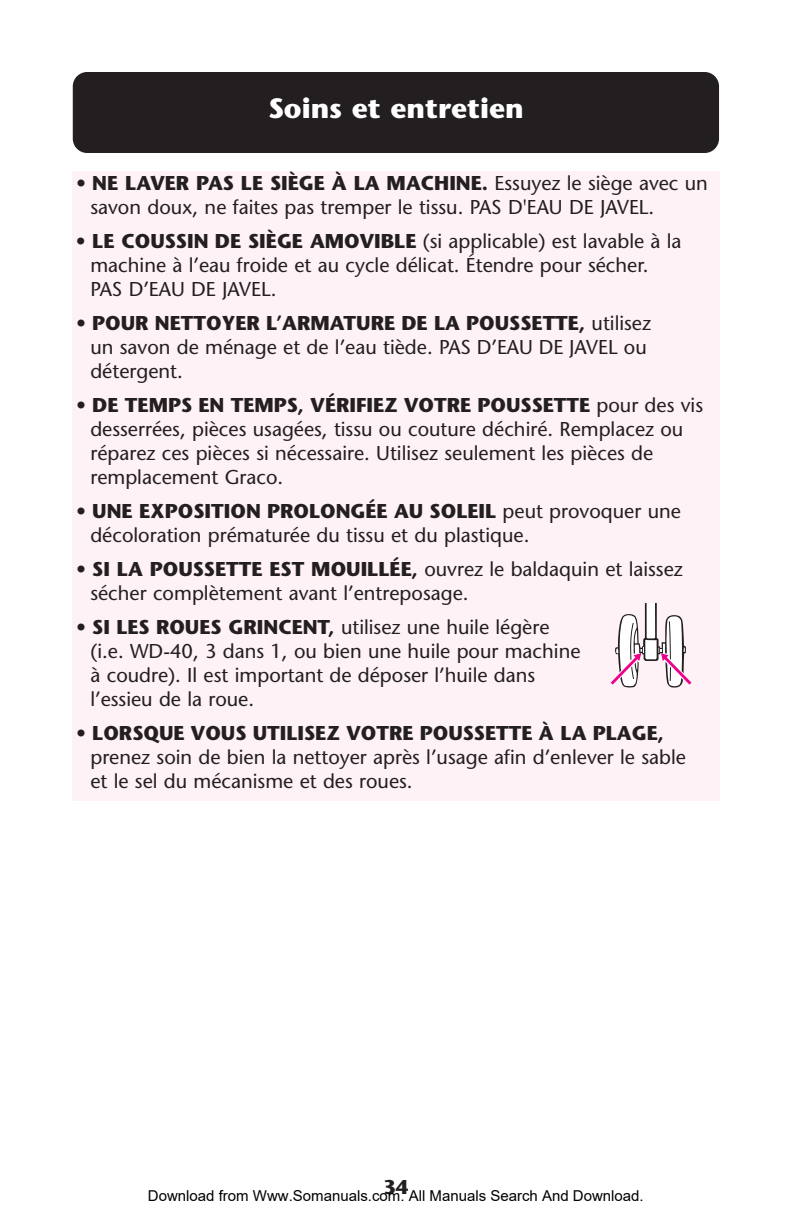
<style>
.page{position:relative;width:792px;height:1224px;background:#fff}
.page>*{position:absolute;margin:0;border:0;box-sizing:border-box;transform-origin:0 0}
.t1{font:700 28px "Stone Sans";color:#fff}
.t2{font:20px/24px "Stone Sans";color:#231f20}
.t3{font:700 20px "Stone Sans";color:#231f20}
.t4{font:15px "Arial";color:#000}
.s1{font-weight:700}
</style>
<div class="page">
<div style="left:73px;top:72px;width:646px;height:81px;background:#231f20;border-radius:14px"></div>
<div style="left:72px;top:171px;width:648px;height:630px;background:#fef2f7"></div>
<svg style="left:611px;top:603px;width:80px;height:85px"></svg>
<h1 class="t1" style="left:268px;top:98px;width:257px">Soins et entretien</h1>
<p class="t2" style="left:90px;top:173px;width:619px;text-indent:-14px">• <span class="s1">NE LAVER PAS LE SIÈGE À LA MACHINE.</span> Essuyez le siège avec un savon doux, ne faites pas tremper le tissu. PAS D'EAU DE JAVEL.</p>
<p class="t2" style="left:90px;top:231px;width:593px;text-indent:-14px">• <span class="s1">LE COUSSIN DE SIÈGE AMOVIBLE</span> (si applicable) est lavable à la machine à l’eau froide et au cycle délicat. Étendre pour sécher.<br>PAS D’EAU DE JAVEL.</p>
<p class="t2" style="left:90px;top:313px;width:562px;text-indent:-14px">• <span class="s1">POUR NETTOYER L’ARMATURE DE LA POUSSETTE,</span> utilisez un savon de ménage et de l’eau tiède. PAS D’EAU DE JAVEL ou détergent.</p>
<p class="t2" style="left:90px;top:395px;width:614px;text-indent:-14px">• <span class="s1">DE TEMPS EN TEMPS, VÉRIFIEZ VOTRE POUSSETTE</span> pour des vis desserrées, pièces usagées, tissu ou couture déchiré. Remplacez ou réparez ces pièces si nécessaire. Utilisez seulement les pièces de remplacement Graco.</p>
<p class="t2" style="left:90px;top:501px;width:592px;text-indent:-14px">• <span class="s1">UNE EXPOSITION PROLONGÉE AU SOLEIL</span> peut provoquer une décoloration prématurée du tissu et du plastique.</p>
<p class="t2" style="left:90px;top:559px;width:594px;text-indent:-14px">• <span class="s1">SI LA POUSSETTE EST MOUILLÉE,</span> ouvrez le baldaquin et laissez sécher complètement avant l’entreposage.</p>
<p class="t2" style="left:90px;top:617px;width:492px;text-indent:-14px">• <span class="s1">SI LES ROUES GRINCENT,</span> utilisez une huile légère (i.e. WD-40, 3 dans 1, ou bien une huile pour machine à coudre). Il est important de déposer l’huile dans l’essieu de la roue.</p>
<p class="t2" style="left:90px;top:723px;width:597px;text-indent:-14px">• <span class="s1">LORSQUE VOUS UTILISEZ VOTRE POUSSETTE À LA PLAGE, </span>prenez soin de bien la nettoyer après l’usage afin d’enlever le sable et le sel du mécanisme et des roues.</p>
<p class="t3" style="left:383px;top:1179px;width:27px">34</p>
<p class="t4" style="left:148px;top:1187px;width:497px">Download from Www.Somanuals.com. All Manuals Search And Download.</p>
</div>
